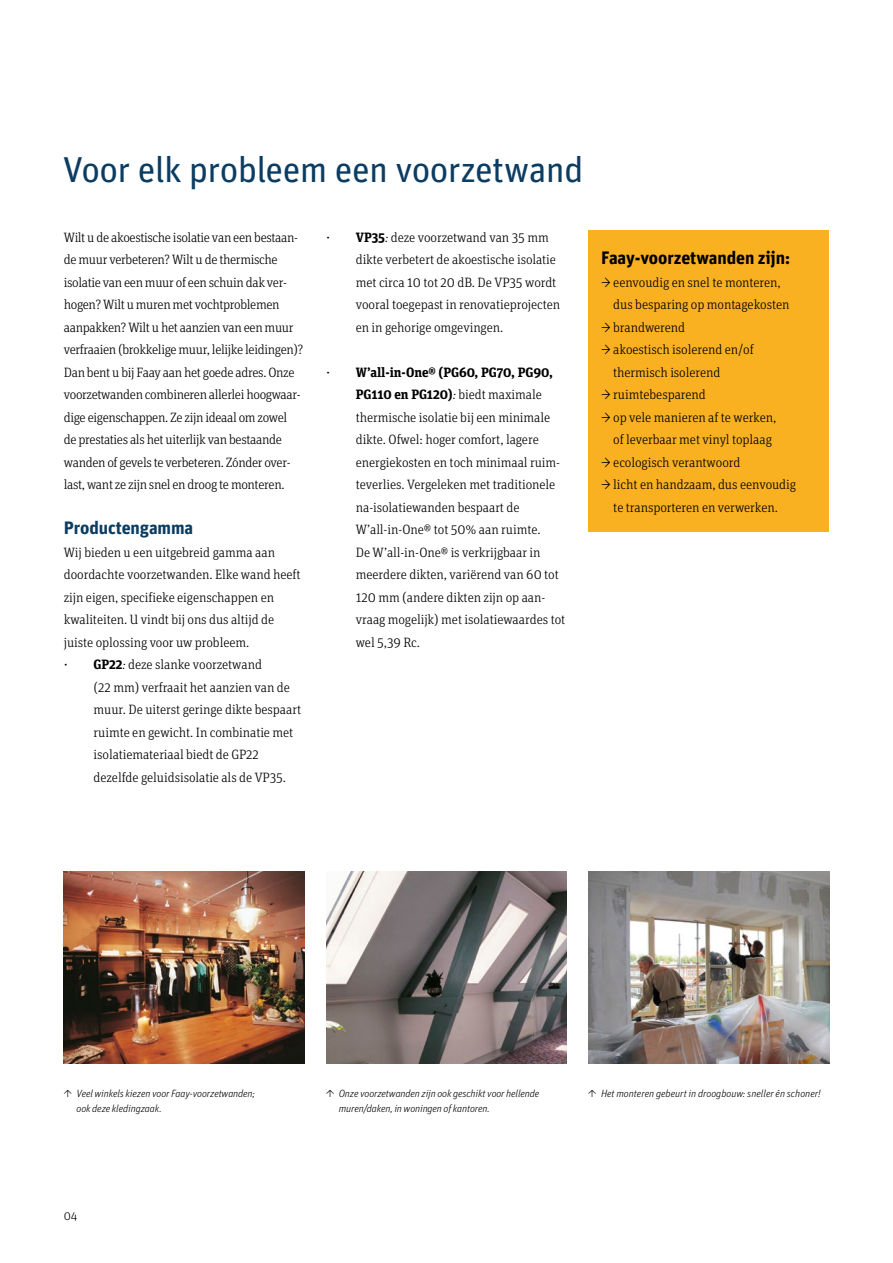
<style>
.page{position:relative;width:893px;height:1263px;background:#fff}
.page>*{position:absolute;margin:0;border:0;box-sizing:border-box;transform-origin:0 0}
.t1{font:36px "Unit Pro";letter-spacing:-.02em;color:#0b3c62}
.t2{font:700 18px "Unit Pro";letter-spacing:-.005em;color:#000}
.t3{font:700 18px "Unit Pro";letter-spacing:-.005em;color:#0b3c62}
.t4{font:300 13.5px/22.5px "Unit Slab Pro";letter-spacing:-.005em;color:#000}
.t5{font:300 13.5px/22.5px "Unit Slab Pro";letter-spacing:-.025em;color:#000}
.t6{font:300 12px "Unit Pro";color:#000}
.t7{font:italic 300 10.5px/15px "Unit Pro";letter-spacing:-.015em;color:#000}
.s1{font-weight:700}
.s2{font-style:italic}
</style>
<div class="page">
<img style="left:326px;top:872px;width:241px;height:191px">
<img style="left:588px;top:872px;width:241px;height:191px">
<img style="left:64px;top:872px;width:241px;height:191px">
<div style="left:588px;top:230px;width:241px;height:302px;background:#f9b121"></div>
<h1 class="t1" style="left:63px;top:146px;width:522px">Voor elk probleem een voorzetwand</h1>
<p class="t5" style="left:64px;top:225px;width:241px">Wilt u de akoestische isolatie van een bestaan&shy;de muur verbeteren? Wilt u de thermische isolatie van een muur of een schuin dak ver&shy;hogen? Wilt u muren met vochtproblemen aanpakken? Wilt u het aanzien van een muur verfraaien (brokkelige muur, lelijke leidingen)?<br>Dan bent u bij Faay aan het goede adres. Onze voorzetwanden combineren allerlei hoogwaar&shy;dige eigenschappen. Ze zijn ideaal om zowel de prestaties als het uiterlijk van bestaande wanden of gevels te verbeteren. Zónder over&shy;last, want ze zijn snel en droog te monteren.</p>
<h2 class="t3" style="left:64px;top:516px;width:131px">Productengamma</h2>
<p class="t4" style="left:64px;top:540px;width:238px">Wij bieden u een uitgebreid gamma aan doordachte voorzetwanden. Elke wand heeft zijn eigen, specifieke eigenschappen en kwaliteiten. U vindt bij ons dus altijd de juiste oplossing voor uw probleem.</p>
<p class="t4" style="left:94px;top:653px;width:209px;text-indent:-30px">• <span class="s1">GP22</span><span class="s2">:</span> deze slanke voorzetwand<br>(22 mm) verfraait het aanzien van de muur. De uiterst geringe dikte bespaart ruimte en gewicht. In combinatie met isolatiemateriaal biedt de GP22 dezelfde geluidsisolatie als de VP35.</p>
<p class="t4" style="left:356px;top:225px;width:206px;text-indent:-30px">• <span class="s1">VP35</span><span class="s2">:</span> deze voorzetwand van 35 mm dikte verbetert de akoestische isolatie met circa 10 tot 20 dB. De VP35 wordt vooral toegepast in renovatieprojecten en in gehorige omgevingen.</p>
<p class="t4" style="left:356px;top:360px;width:211px;text-indent:-30px">• <span class="s1">W’all-in-One® (PG60, PG70, PG90, PG110 en PG120)</span><span class="s2">:</span> biedt maximale thermische isolatie bij een minimale dikte. Ofwel: hoger comfort, lagere energiekosten en toch minimaal ruim&shy;teverlies. Vergeleken met traditionele na-isolatiewanden bespaart de W’all-in-One® tot 50% aan ruimte.<br>De W’all-in-One® is verkrijgbaar in meerdere dikten, variërend van 60 tot 120 mm (andere dikten zijn op aan&shy;vraag mogelijk) met isolatiewaardes tot wel 5,39 Rc.</p>
<h2 class="t2" style="left:601px;top:246px;width:191px">Faay-voorzetwanden zijn:</h2>
<p class="t4" style="left:613px;top:270px;width:178px;text-indent:-12px">→ eenvoudig en snel te monteren, dus besparing op montagekosten</p>
<p class="t4" style="left:601px;top:315px;width:86px">→ brandwerend</p>
<p class="t4" style="left:613px;top:338px;width:142px;text-indent:-12px">→ akoestisch isolerend en/of thermisch isolerend</p>
<p class="t4" style="left:601px;top:383px;width:106px">→ ruimtebesparend</p>
<p class="t4" style="left:601px;top:405px;width:177px;text-align:center">→ op vele manieren af te werken, of leverbaar met vinyl toplaag</p>
<p class="t4" style="left:601px;top:450px;width:141px">→ ecologisch verantwoord</p>
<p class="t4" style="left:601px;top:473px;width:197px;text-align:center">→ licht en handzaam, dus eenvoudig te transporteren en verwerken.</p>
<p class="t7" style="left:77px;top:1085px;width:180px;text-indent:-13px">↑ Veel winkels kiezen voor Faay-voorzetwanden; ook deze kledingzaak.</p>
<p class="t7" style="left:339px;top:1085px;width:202px;text-indent:-13px">↑ Onze voorzetwanden zijn ook geschikt voor hellende muren/daken, in woningen of kantoren.</p>
<p class="t7" style="left:588px;top:1085px;width:234px">↑ Het monteren gebeurt in droogbouw: sneller én schoner!</p>
<p class="t6" style="left:64px;top:1209px;width:15px">04</p>
</div>
